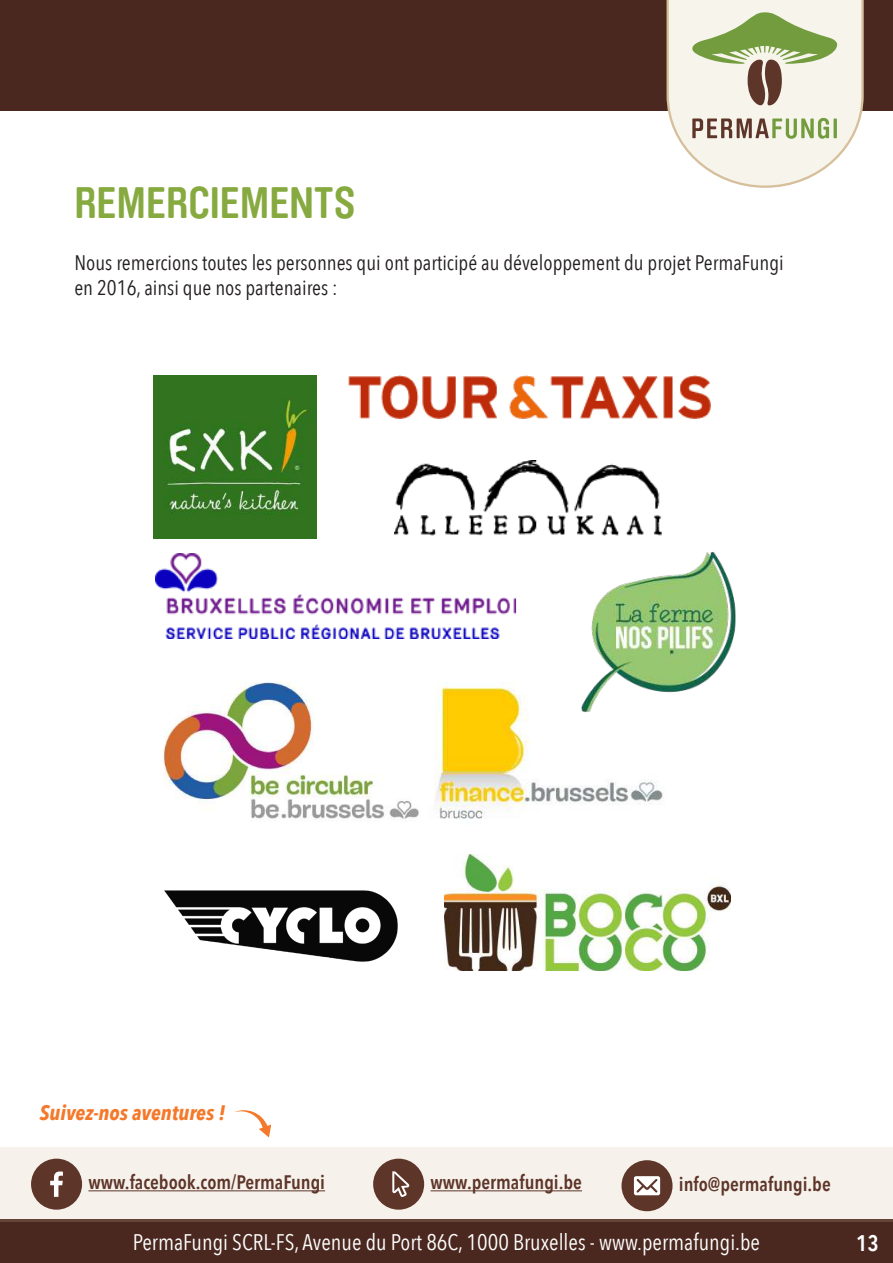
<style>
.page{position:relative;width:893px;height:1263px;background:#fff}
.page>*{position:absolute;margin:0;border:0;box-sizing:border-box;transform-origin:0 0}
.t1{font:700 43.5px "Brauer Neue";color:#87aa40}
.t2{font:22.5px "Avenir Next Condensed";color:#fff}
.t3{font:600 22.5px "Avenir Next Condensed";color:#fff}
.t4{font:21px/25.2px "Avenir Next Condensed";color:#231f20}
.t5{font:italic 700 21px "Avenir Next Condensed";color:#f4792a}
.t6{font:600 19.5px "Avenir Next Condensed";color:#5e3529}
</style>
<div class="page">
<div style="left:0;top:0;width:893px;height:110px;background:#4a281f"></div>
<svg style="left:665px;top:0;width:200px;height:188px;background:#ddddca"></svg>
<div style="left:0;top:1219px;width:893px;height:44px;background:#4a281f"></div>
<div style="left:0;top:1147px;width:893px;height:75px;background:#f6f2eb"></div>
<img style="left:394px;top:460px;width:268px;height:76px">
<img style="left:164px;top:890px;width:234px;height:72px">
<img style="left:581px;top:551px;width:155px;height:161px">
<img style="left:444px;top:854px;width:287px;height:117px">
<img style="left:154px;top:375px;width:162px;height:163px">
<img style="left:349px;top:375px;width:361px;height:44px">
<img style="left:156px;top:554px;width:361px;height:84px">
<div style="left:31px;top:1159px;width:51px;height:51px;background:#5e3529;border-radius:50%"></div>
<svg style="left:50px;top:1171px;width:13px;height:26px"></svg>
<hr style="left:88px;top:1190px;width:237px;height:1px;background:#5e3529">
<div style="left:373px;top:1159px;width:51px;height:51px;background:#5e3529;border-radius:50%"></div>
<div style="left:621px;top:1160px;width:51px;height:51px;background:#5e3529;border-radius:50%"></div>
<hr style="left:431px;top:1190px;width:151px;height:1px;background:#5e3529">
<svg style="left:634px;top:1176px;width:26px;height:19px"></svg>
<svg style="left:392px;top:1171px;width:17px;height:26px"></svg>
<svg style="left:234px;top:1110px;width:37px;height:27px"></svg>
<img style="left:435px;top:682px;width:94px;height:91px">
<img style="left:163px;top:681px;width:256px;height:140px">
<img style="left:434px;top:773px;width:230px;height:46px">
<h1 class="t1" style="left:74px;top:178px;width:282px">REMERCIEMENTS</h1>
<p class="t4" style="left:74px;top:249px;width:711px">Nous remercions toutes les personnes qui ont participé au développement du projet PermaFungi en 2016, ainsi que nos partenaires :</p>
<p class="t5" style="left:40px;top:1100px;width:187px">Suivez-nos aventures !</p>
<p class="t6" style="left:88px;top:1166px;width:238px">www.facebook.com/PermaFungi</p>
<p class="t6" style="left:431px;top:1166px;width:153px">www.permafungi.be</p>
<p class="t6" style="left:679px;top:1167px;width:153px">info@permafungi.be</p>
<p class="t2" style="left:133px;top:1223px;width:629px">PermaFungi SCRL-FS, Avenue du Port 86C, 1000 Bruxelles - www.permafungi.be</p>
<p class="t3" style="left:856px;top:1224px;width:24px">13</p>
</div>
